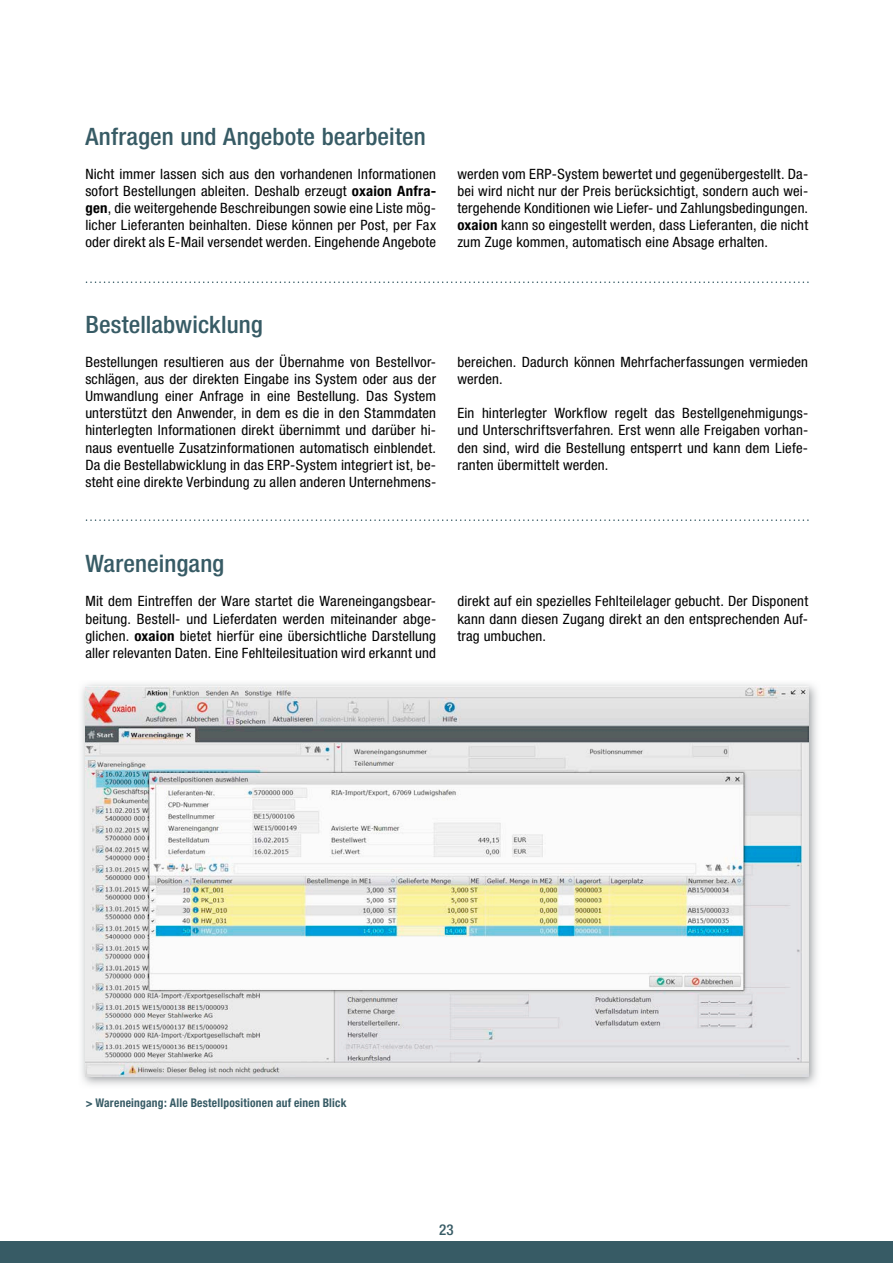
<style>
.page{position:relative;width:893px;height:1263px;background:#fff}
.page>*{position:absolute;margin:0;border:0;box-sizing:border-box;transform-origin:0 0}
.t1{font:500 condensed 24px "Helvetica Neue";letter-spacing:.005em;color:#375b65;scale:1.04 1}
.t2{font:500 condensed 15px "Helvetica Neue";color:#375b65}
.t3{font:condensed 14.25px/17.1px "Helvetica Neue";letter-spacing:.01em;color:#000;text-align:justify;scale:1.04 1}
.t4{font:700 condensed 12px "Helvetica Neue";letter-spacing:.02em;color:#375b65;scale:.96 1}
.s1{font-weight:700}
</style>
<div class="page">
<div style="left:0;top:1242px;width:893px;height:21px;background:#375b65"></div>
<svg style="left:86px;top:281px;width:723px;height:2px"></svg>
<svg style="left:86px;top:519px;width:723px;height:2px"></svg>
<img style="left:81px;top:684px;width:736px;height:401px">
<img style="left:85px;top:687px;width:723px;height:389px">
<h1 class="t1" style="left:85px;top:122px;width:329px">Anfragen und Angebote bearbeiten</h1>
<p class="t3" style="left:85px;top:165px;width:339px">Nicht immer lassen sich aus den vorhandenen Informationen sofort Bestellungen ableiten. Deshalb erzeugt <span class="s1">oxaion Anfra&shy;gen</span>, die weitergehende Beschreibungen sowie eine Liste mög&shy;licher Lieferanten beinhalten. Diese können per Post, per Fax oder direkt als E-Mail versendet werden. Eingehende Angebote</p>
<p class="t3" style="left:457px;top:165px;width:339px">werden vom ERP-System bewertet und gegenübergestellt. Da&shy;bei wird nicht nur der Preis berücksichtigt, sondern auch wei&shy;tergehende Konditionen wie Liefer- und Zahlungsbedingungen. <span class="s1">oxaion</span> kann so eingestellt werden, dass Lieferanten, die nicht zum Zuge kommen, automatisch eine Absage erhalten.</p>
<h1 class="t1" style="left:85px;top:310px;width:172px">Bestellabwicklung</h1>
<p class="t3" style="left:85px;top:353px;width:339px">Bestellungen resultieren aus der Übernahme von Bestellvor&shy;schlägen, aus der direkten Eingabe ins System oder aus der Umwandlung einer Anfrage in eine Bestellung. Das System unterstützt den Anwender, in dem es die in den Stammdaten hinterlegten Informationen direkt übernimmt und darüber hi&shy;naus eventuelle Zusatzinformationen automatisch einblendet.<br>Da die Bestellabwicklung in das ERP-System integriert ist, be&shy;steht eine direkte Verbindung zu allen anderen Unternehmens-</p>
<p class="t3" style="left:457px;top:353px;width:339px">bereichen. Dadurch können Mehrfacherfassungen vermieden werden.</p>
<p class="t3" style="left:457px;top:405px;width:339px">Ein hinterlegter Workflow regelt das Bestellgenehmigungs&shy;und Unterschriftsverfahren. Erst wenn alle Freigaben vorhan&shy;den sind, wird die Bestellung entsperrt und kann dem Liefe&shy;ranten übermittelt werden.</p>
<h1 class="t1" style="left:85px;top:549px;width:135px">Wareneingang</h1>
<p class="t3" style="left:85px;top:593px;width:339px">Mit dem Eintreffen der Ware startet die Wareneingangsbear&shy;beitung. Bestell- und Lieferdaten werden miteinander abge&shy;glichen. <span class="s1">oxaion</span> bietet hierfür eine übersichtliche Darstellung aller relevanten Daten. Eine Fehlteilesituation wird erkannt und</p>
<p class="t3" style="left:457px;top:593px;width:339px">direkt auf ein spezielles Fehlteilelager gebucht. Der Disponent kann dann diesen Zugang direkt an den entsprechenden Auf&shy;trag umbuchen.</p>
<p class="t4" style="left:86px;top:1095px;width:273px">&gt; Wareneingang: Alle Bestellpositionen auf einen Blick</p>
<p class="t2" style="left:439px;top:1220px;width:16px">23</p>
</div>
